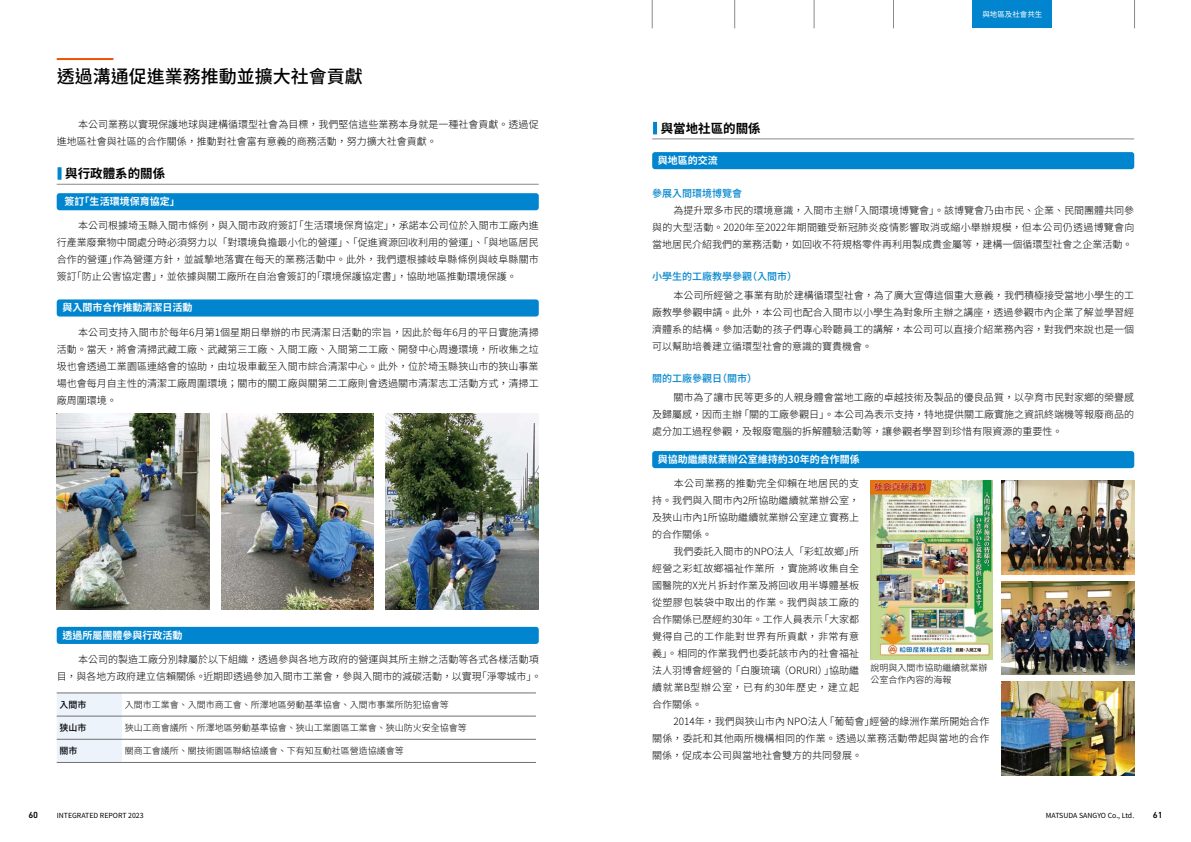
<style>
.page{position:relative;width:1191px;height:842px;background:#fff}
.page>*{position:absolute;margin:0;border:0;box-sizing:border-box;transform-origin:0 0}
.t1{font:500 18px "Noto Sans CJ Ktc";color:#000}
.t2{font:700 12.5px "Noto Sans CJ Ktc";color:#000}
.t3{font:300 10px/17px "Noto Sans CJ Ktc";color:#000;text-align:justify}
.t4{font:700 10px "Noto Sans CJ Ktc";color:#fff}
.t5{font:500 10px "Noto Sans CJ Ktc";color:#0085ce}
.t6{font:300 9px/12px "Noto Sans CJ Ktc";color:#000}
.t7{font:500 9px "Noto Sans CJ Ktc";color:#000}
.t8{font:500 9px "DIN Next LT Pro";color:#000}
.t9{font:7.5px "Noto Sans CJ Ktc";color:#fff}
.t10{font:7px "Noto Sans CJ Ktc";color:#000}
</style>
<div class="page">
<svg style="left:58px;top:167px;width:4px;height:13px"></svg>
<hr style="left:57px;top:184px;width:482px;height:1px;background:#898989">
<div style="left:57px;top:193px;width:482px;height:17px;background:#0085ce;border-radius:3px"></div>
<div style="left:57px;top:299px;width:482px;height:18px;background:#0085ce;border-radius:3px"></div>
<div style="left:57px;top:627px;width:482px;height:17px;background:#0085ce;border-radius:3px"></div>
<div style="left:57px;top:694px;width:65px;height:68px;background:#ecf3fb"></div>
<hr style="left:57px;top:716px;width:65px;height:1px;background:#727171">
<hr style="left:122px;top:716px;width:414px;height:1px;background:#727171">
<hr style="left:57px;top:739px;width:65px;height:1px;background:#727171">
<hr style="left:122px;top:739px;width:414px;height:1px;background:#727171">
<hr style="left:57px;top:762px;width:65px;height:1px;background:#727171">
<hr style="left:122px;top:762px;width:414px;height:1px;background:#727171">
<hr style="left:57px;top:693px;width:65px;height:1px;background:#727171">
<hr style="left:122px;top:693px;width:414px;height:1px;background:#727171">
<img style="left:386px;top:414px;width:153px;height:195px">
<img style="left:221px;top:414px;width:152px;height:195px">
<img style="left:57px;top:414px;width:153px;height:195px">
<hr style="left:57px;top:58px;width:56px;height:2px;background:#ea5504">
<hr style="left:653px;top:122px;width:4px;height:12px;background:#0085ce">
<hr style="left:652px;top:139px;width:482px;height:1px;background:#898989">
<div style="left:652px;top:152px;width:482px;height:17px;background:#0085ce;border-radius:3px"></div>
<div style="left:652px;top:451px;width:482px;height:17px;background:#0085ce;border-radius:3px"></div>
<img style="left:870px;top:480px;width:122px;height:179px">
<img style="left:1001px;top:480px;width:133px;height:94px">
<img style="left:1001px;top:581px;width:133px;height:94px">
<img style="left:1001px;top:682px;width:133px;height:93px">
<svg style="left:652px;top:0;width:1px;height:28px"></svg>
<svg style="left:814px;top:0;width:1px;height:28px"></svg>
<svg style="left:1134px;top:0;width:1px;height:28px"></svg>
<svg style="left:734px;top:0;width:1px;height:28px"></svg>
<svg style="left:893px;top:0;width:1px;height:28px"></svg>
<div style="left:972px;top:0;width:80px;height:28px;background:#0085ce"></div>
<h1 class="t1" style="left:57px;top:67px;width:307px">透過溝通促進業務推動並擴大社會貢獻</h1>
<p class="t3" style="left:57px;top:116px;width:483px;text-indent:11px">　本公司業務以實現保護地球與建構循環型社會為目標，我們堅信這些業務本身就是一種社會貢獻。透過促進地區社會與社區的合作關係，推動對社會富有意義的商務活動，努力擴大社會貢獻。</p>
<p class="t2" style="left:65px;top:167px;width:114px">與行政體系的關係　</p>
<p class="t4" style="left:65px;top:196px;width:116px">簽訂「生活環境保育協定」</p>
<p class="t3" style="left:57px;top:218px;width:484px;text-indent:11px">　本公司根據埼玉縣入間市條例，與入間市政府簽訂「生活環境保育協定」，承諾本公司位於入間市工廠內進行產業廢棄物中間處分時必須努力以「對環境負擔最小化的營運」、「促進資源回收利用的營運」、「與地區居民合作的營運」作為營運方針，並誠摯地落實在每天的業務活動中。此外，我們還根據岐阜縣條例與岐阜縣關市簽訂「防止公害協定書」，並依據與關工廠所在自治會簽訂的「環境保護協定書」，協助地區推動環境保護。</p>
<p class="t4" style="left:62px;top:302px;width:131px">與入間市合作推動清潔日活動</p>
<p class="t3" style="left:57px;top:324px;width:484px;text-indent:11px">　本公司支持入間市於每年6月第1個星期日舉辦的市民清潔日活動的宗旨，因此於每年6月的平日實施清掃活動。當天，將會清掃武藏工廠、武藏第三工廠、入間工廠、入間第二工廠、開發中心周邊環境，所收集之垃圾也會透過工業園區連絡會的協助，由垃圾車載至入間市綜合清潔中心。此外，位於埼玉縣狹山市的狹山事業場也會每月自主性的清潔工廠周圍環境；關市的關工廠與關第二工廠則會透過關市清潔志工活動方式，清掃工廠周圍環境。</p>
<p class="t4" style="left:62px;top:630px;width:121px">透過所屬團體參與行政活動</p>
<p class="t3" style="left:57px;top:651px;width:486px;text-align:right">　本公司的製造工廠分別隸屬於以下組織，透過參與各地方政府的營運與其所主辦之活動等各式各樣活動項<br>目，與各地方政府建立信賴關係。近期即透過參加入間市工業會，參與入間市的減碳活動，以實現「淨零城市」。</p>
<p class="t7" style="left:60px;top:699px;width:28px">入間市</p>
<p class="t6" style="left:125px;top:699px;width:326px">入間市工業會、入間市商工會、所澤地區勞動基準協會、入間市事業所防犯協會等</p>
<p class="t7" style="left:60px;top:723px;width:28px">狭山市</p>
<p class="t6" style="left:125px;top:722px;width:344px">狹山工商會議所、所澤地區勞動基準協會、狹山工業園區工業會、狹山防火安全協會等</p>
<p class="t7" style="left:60px;top:746px;width:19px">關市</p>
<p class="t6" style="left:125px;top:745px;width:281px">關商工會議所、關技術園區聯絡協議會、下有知互動社區營造協議會等</p>
<p class="t9" style="left:982px;top:10px;width:61px">與地區及社會共生</p>
<p class="t2" style="left:660px;top:121px;width:114px">與當地社區的關係　</p>
<p class="t4" style="left:658px;top:155px;width:61px">與地區的交流</p>
<p class="t5" style="left:652px;top:188px;width:91px">參展入間環境博覽會</p>
<p class="t3" style="left:652px;top:202px;width:484px;text-indent:11px">　為提升眾多市民的環境意識，入間市主辦「入間環境博覽會」。該博覽會乃由市民、企業、民間團體共同參與的大型活動。2020年至2022年期間雖受新冠肺炎疫情影響取消或縮小舉辦規模，但本公司仍透過博覽會向當地居民介紹我們的業務活動，如回收不符規格零件再利用製成貴金屬等，建構一個循環型社會之企業活動。</p>
<p class="t5" style="left:652px;top:271px;width:146px">小學生的工廠教學參觀（入間市）</p>
<p class="t3" style="left:652px;top:287px;width:483px;text-indent:11px">　本公司所經營之事業有助於建構循環型社會，為了廣大宣傳這個重大意義，我們積極接受當地小學生的工廠教學參觀申請。此外，本公司也配合入間市以小學生為對象所主辦之講座，透過參觀市內企業了解並學習經濟體系的結構。參加活動的孩子們專心聆聽員工的講解，本公司可以直接介紹業務內容，對我們來說也是一個可以幫助培養建立循環型社會的意識的寶貴機會。</p>
<p class="t5" style="left:652px;top:373px;width:106px">關的工廠參觀日（關市）</p>
<p class="t3" style="left:652px;top:389px;width:483px;text-indent:11px">　關市為了讓市民等更多的人親身體會當地工廠的卓越技術及製品的優良品質，以孕育市民對家鄉的榮譽感及歸屬感，因而主辦「關的工廠參觀日」。本公司為表示支持，特地提供關工廠實施之資訊終端機等報廢商品的處分加工過程參觀，及報廢電腦的拆解體驗活動等，讓參觀者學習到珍惜有限資源的重要性。</p>
<p class="t4" style="left:658px;top:454px;width:203px">與協助繼續就業辦公室維持約30年的合作關係</p>
<p class="t3" style="left:652px;top:475px;width:208px;text-indent:11px">　本公司業務的推動完全仰賴在地居民的支持。我們與入間市內2所協助繼續就業辦公室，及狹山市內1所協助繼續就業辦公室建立實務上的合作關係。</p>
<p class="t3" style="left:652px;top:543px;width:208px;text-indent:11px">　我們委託入間市的NPO法人「彩虹故鄉」所經營之彩虹故鄉福祉作業所 ，實施將收集自全國醫院的X光片拆封作業及將回收用半導體基板從塑膠包裝袋中取出的作業。我們與該工廠的合作關係已歷經約30年。工作人員表示「大家都覺得自己的工作能對世界有所貢獻，非常有意義」。相同的作業我們也委託該市內的社會福祉法人羽博會經營的「白腹琉璃（ORURI）」協助繼續就業B型辦公室，已有約30年歷史，建立起合作關係。</p>
<p class="t3" style="left:652px;top:713px;width:339px;text-indent:11px">　2014年，我們與狹山市內 NPO法人「葡萄會」經營的綠洲作業所開始合作關係，委託和其他兩所機構相同的作業。透過以業務活動帶起與當地的合作關係，促成本公司與當地社會雙方的共同發展。</p>
<p class="t6" style="left:870px;top:662px;width:118px">說明與入間市協助繼續就業辦公室合作內容的海報</p>
<p class="t8" style="left:28px;top:809px;width:11px">60</p>
<p class="t10" style="left:57px;top:812px;width:88px">INTEGRATED REPORT 2023</p>
<p class="t10" style="left:1045px;top:812px;width:90px">MATSUDA SANGYO Co., Ltd.</p>
<p class="t8" style="left:1152px;top:809px;width:11px">61</p>
</div>
